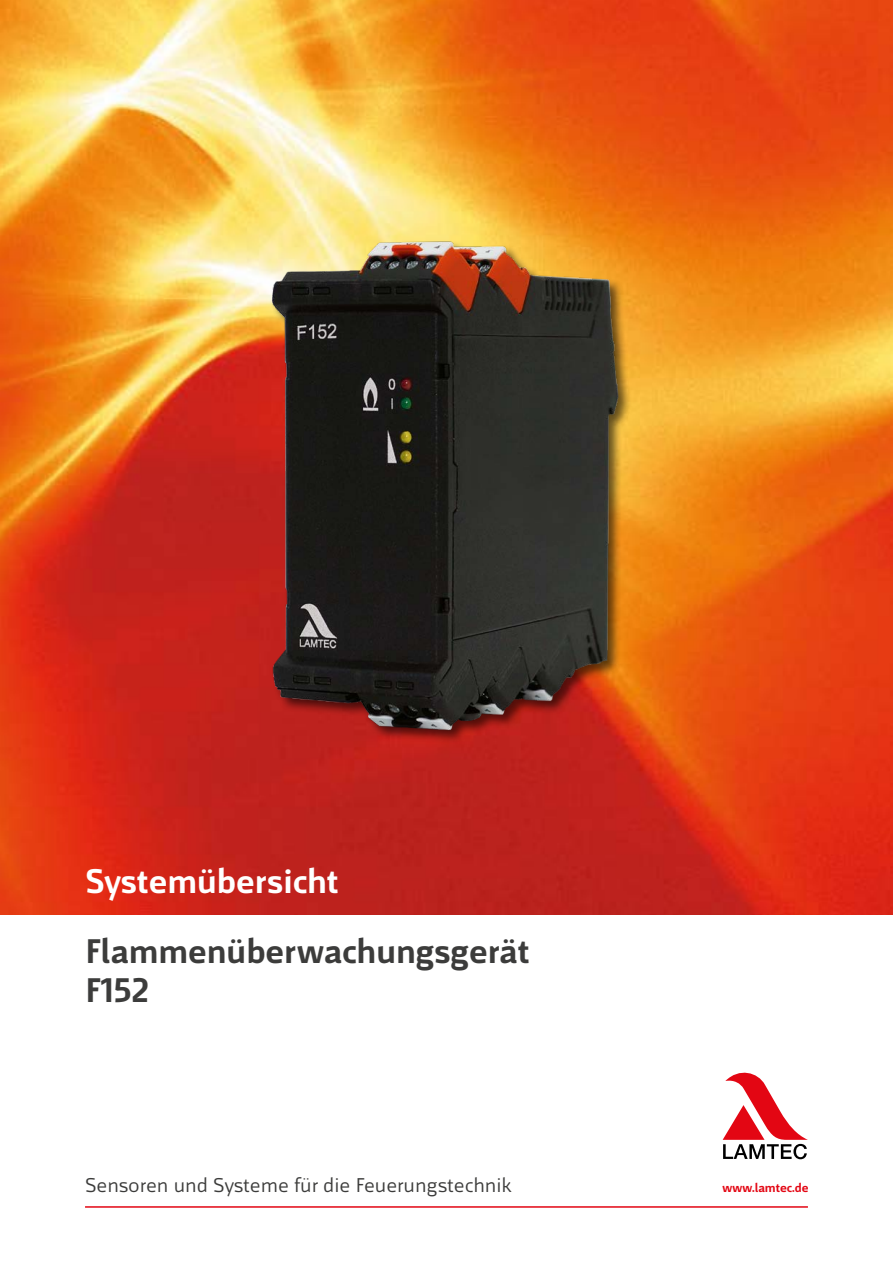
<style>
.page{position:relative;width:893px;height:1263px;background:#fff}
.page>*{position:absolute;margin:0;border:0;box-sizing:border-box;transform-origin:0 0}
.t1{font:700 36px/39px "Mr Jones";color:#3c3c3b}
.t2{font:700 36px "Mr Jones";color:#fff}
.t3{font:21px "Mr Jones";color:#3c3c3b}
.t4{font:700 13.2px "Mr Jones";color:#e30613}
</style>
<div class="page">
<img style="left:0;top:0;width:893px;height:914px">
<svg style="left:723px;top:1072px;width:85px;height:87px"></svg>
<hr style="left:85px;top:1206px;width:723px;height:2px;background:#e30613">
<img style="left:224px;top:213px;width:424px;height:536px">
<h1 class="t2" style="left:85px;top:862px;width:255px">Systemübersicht</h1>
<h1 class="t1" style="left:85px;top:931px;width:446px">Flammenüberwachungsgerät<br>F152</h1>
<p class="t3" style="left:85px;top:1173px;width:428px">Sensoren und Systeme für die Feuerungstechnik</p>
<p class="t4" style="left:722px;top:1180px;width:88px">www.lamtec.de</p>
</div>
